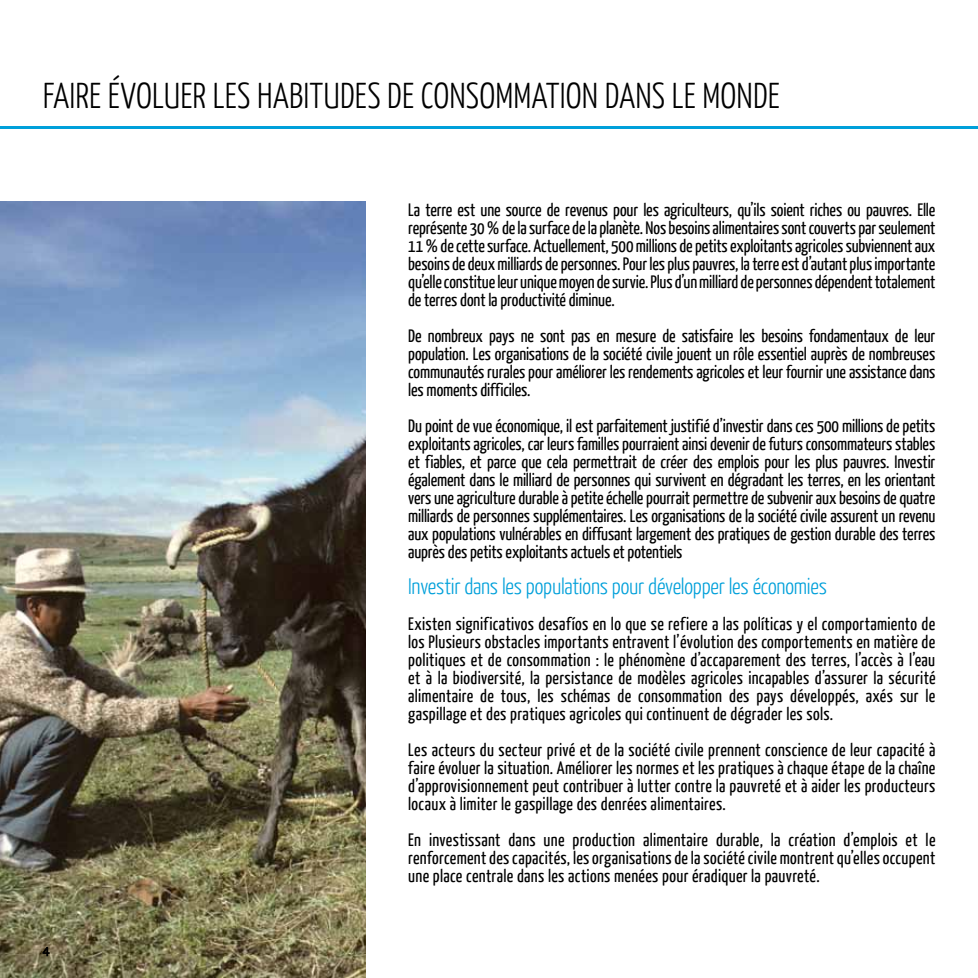
<style>
.page{position:relative;width:978px;height:978px;background:#fff}
.page>*{position:absolute;margin:0;border:0;box-sizing:border-box;transform-origin:0 0}
.t1{font:300 36px "Yanone Kaffeesatz";letter-spacing:.005em;color:#000}
.t2{font:300 22.5px "Yanone Kaffeesatz";letter-spacing:-.015em;color:#00a0da}
.t3{font:18px/18px "Yanone Kaffeesatz";letter-spacing:.01em;color:#000;text-align:justify}
.t4{font:13.5px "Anivers";color:#000}
</style>
<div class="page">
<img style="left:0;top:202px;width:366px;height:776px">
<hr style="left:0;top:126px;width:978px;height:2px;background:#00a0da">
<h1 class="t1" style="left:43px;top:73px;width:739px">Faire évoluer les habitudes de consommation dans le monde</h1>
<p class="t4" style="left:43px;top:942px;width:9px">4</p>
<p class="t3" style="left:408px;top:200px;width:529px">La terre est une source de revenus pour les agriculteurs, qu’ils soient riches ou pauvres. Elle représente 30 % de la surface de la planète. Nos besoins alimentaires sont couverts par seulement 11 % de cette surface. Actuellement, 500 millions de petits exploitants agricoles subviennent aux besoins de deux milliards de personnes. Pour les plus pauvres, la terre est d’autant plus importante qu’elle constitue leur unique moyen de survie. Plus d’un milliard de personnes dépendent totalement de terres dont la productivité diminue.</p>
<p class="t3" style="left:408px;top:326px;width:529px">De nombreux pays ne sont pas en mesure de satisfaire les besoins fondamentaux de leur population. Les organisations de la société civile jouent un rôle essentiel auprès de nombreuses communautés rurales pour améliorer les rendements agricoles et leur fournir une assistance dans les moments difficiles.</p>
<p class="t3" style="left:408px;top:416px;width:529px">Du point de vue économique, il est parfaitement justifié d’investir dans ces 500 millions de petits exploitants agricoles, car leurs familles pourraient ainsi devenir de futurs consommateurs stables et fiables, et parce que cela permettrait de créer des emplois pour les plus pauvres. Investir également dans le milliard de personnes qui survivent en dégradant les terres, en les orientant vers une agriculture durable à petite échelle pourrait permettre de subvenir aux besoins de quatre milliards de personnes supplémentaires. Les organisations de la société civile assurent un revenu aux populations vulnérables en diffusant largement des pratiques de gestion durable des terres auprès des petits exploitants actuels et potentiels</p>
<p class="t2" style="left:408px;top:572px;width:420px">Investir dans les populations pour développer les économies</p>
<p class="t3" style="left:408px;top:614px;width:529px">Existen significativos desafíos en lo que se refiere a las políticas y el comportamiento de los Plusieurs obstacles importants entravent l’évolution des comportements en matière de politiques et de consommation : le phénomène d’accaparement des terres, l’accès à l’eau et à la biodiversité, la persistance de modèles agricoles incapables d’assurer la sécurité alimentaire de tous, les schémas de consommation des pays développés, axés sur le gaspillage et des pratiques agricoles qui continuent de dégrader les sols.</p>
<p class="t3" style="left:408px;top:740px;width:529px">Les acteurs du secteur privé et de la société civile prennent conscience de leur capacité à faire évoluer la situation. Améliorer les normes et les pratiques à chaque étape de la chaîne d’approvisionnement peut contribuer à lutter contre la pauvreté et à aider les producteurs locaux à limiter le gaspillage des denrées alimentaires.</p>
<p class="t3" style="left:408px;top:830px;width:529px">En investissant dans une production alimentaire durable, la création d’emplois et le renforcement des capacités, les organisations de la société civile montrent qu’elles occupent une place centrale dans les actions menées pour éradiquer la pauvreté.</p>
</div>
